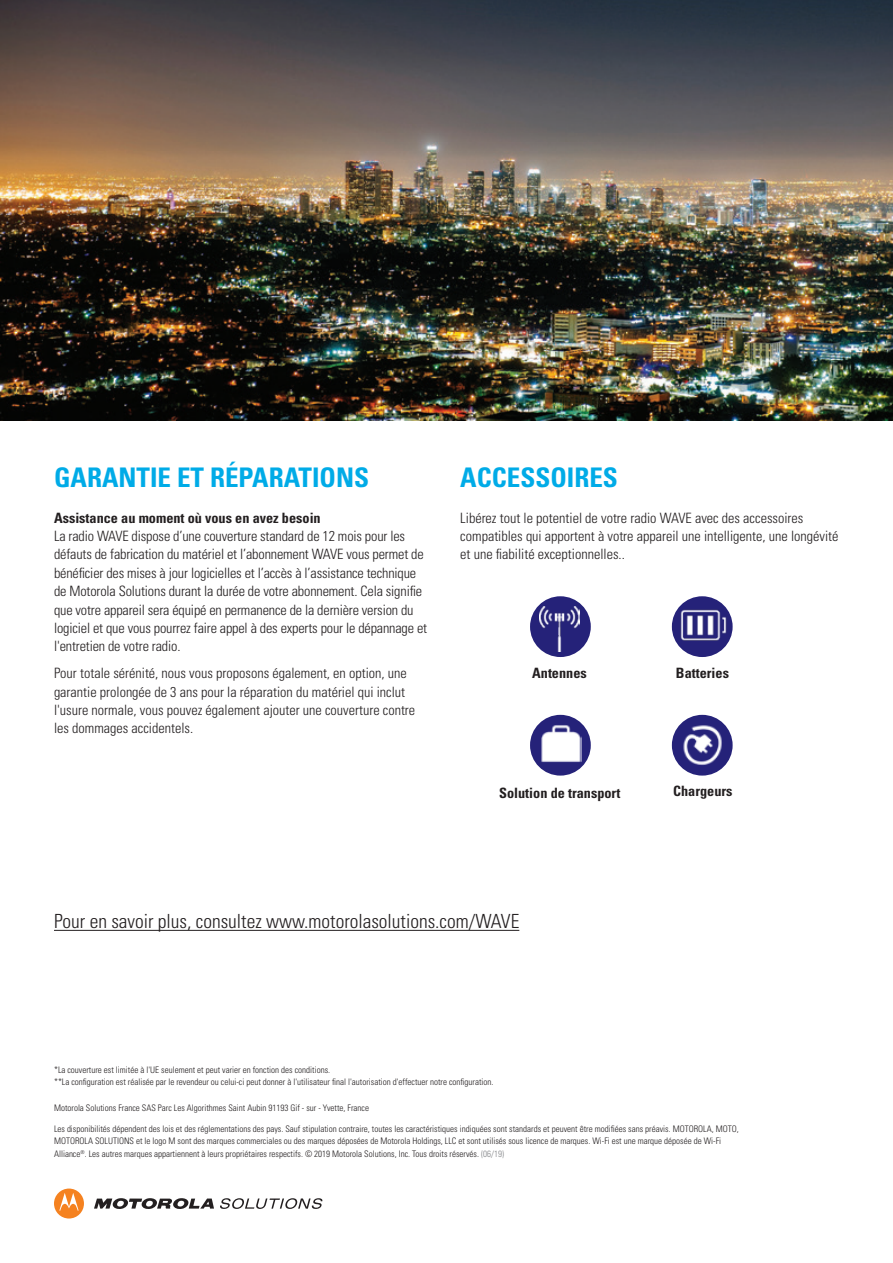
<style>
.page{position:relative;width:893px;height:1263px;background:#fff}
.page>*{position:absolute;margin:0;border:0;box-sizing:border-box;transform-origin:0 0}
.Body_Text{font:700 condensed 27px "Univers LT Std";color:#00abe7}
.t1{font:300 condensed 19.5px "Univers LT Std";color:#231f20}
.Body_Text-2{font:300 condensed 14.25px/18.3px "Univers LT Std";letter-spacing:-.01em;color:#231f20}
.Body_Text-3{font:700 condensed 14.25px "Univers LT Std";color:#231f20}
.Body_Text-4{font:300 condensed 9px/12.3px "Univers LT Std";color:#231f20}
.s1{color:#808285}
</style>
<div class="page">
<svg style="left:672px;top:596px;width:61px;height:61px"></svg>
<div style="left:530px;top:715px;width:61px;height:61px;background:#252279;border-radius:50%"></div>
<img style="left:541px;top:723px;width:41px;height:39px">
<div style="left:672px;top:715px;width:61px;height:61px;background:#252279;border-radius:50%"></div>
<img style="left:682px;top:722px;width:41px;height:43px">
<div style="left:530px;top:596px;width:61px;height:61px;background:#252279;border-radius:50%"></div>
<img style="left:539px;top:606px;width:40px;height:45px">
<svg style="left:94px;top:1198px;width:120px;height:11px"></svg>
<svg style="left:54px;top:1188px;width:30px;height:30px"></svg>
<svg style="left:220px;top:1198px;width:102px;height:11px"></svg>
<hr style="left:54px;top:930px;width:465px;height:1px;background:#231f20">
<img style="left:0;top:0;width:893px;height:421px">
<img style="left:676px;top:598px;width:54px;height:54px">
<p class="Body_Text" style="left:54px;top:461px;width:317px">GARANTIE ET RÉPARATIONS</p>
<p class="Body_Text-3" style="left:54px;top:509px;width:268px">Assistance au moment où vous en avez besoin</p>
<p class="Body_Text-2" style="left:54px;top:527px;width:375px">La radio WAVE dispose d’une couverture standard de 12 mois pour les défauts de fabrication du matériel et l’abonnement WAVE vous permet de bénéficier des mises à jour logicielles et l’accès à l’assistance technique de Motorola Solutions durant la durée de votre abonnement. Cela signifie que votre appareil sera équipé en permanence de la dernière version du logiciel et que vous pourrez faire appel à des experts pour le dépannage et l'entretien de votre radio.</p>
<p class="Body_Text-2" style="left:54px;top:664px;width:363px">Pour totale sérénité, nous vous proposons également, en option, une garantie prolongée de 3 ans pour la réparation du matériel qui inclut l'usure normale, vous pouvez également ajouter une couverture contre les dommages accidentels.</p>
<p class="Body_Text" style="left:460px;top:461px;width:159px">ACCESSOIRES</p>
<p class="Body_Text-2" style="left:460px;top:508px;width:380px">Libérez tout le potentiel de votre radio WAVE avec des accessoires compatibles qui apportent à votre appareil une intelligente, une longévité et une fiabilité exceptionnelles..</p>
<p class="Body_Text-3" style="left:532px;top:664px;width:56px">Antennes</p>
<p class="Body_Text-3" style="left:676px;top:664px;width:55px">Batteries</p>
<p class="Body_Text-3" style="left:499px;top:784px;width:123px">Solution de transport</p>
<p class="Body_Text-3" style="left:673px;top:783px;width:61px">Chargeurs</p>
<p class="t1" style="left:54px;top:910px;width:467px">Pour en savoir plus, consultez www.motorolasolutions.com/WAVE</p>
<p class="Body_Text-4" style="left:54px;top:1064px;width:278px">*La couverture est limitée à l'UE seulement et peut varier en fonction des conditions.</p>
<p class="Body_Text-4" style="left:54px;top:1076px;width:441px">**La configuration est réalisée par le revendeur ou celui-ci peut donner à l'utilisateur final l'autorisation d'effectuer notre configuration.</p>
<p class="Body_Text-4" style="left:54px;top:1102px;width:317px">Motorola Solutions France SAS Parc Les Algorithmes Saint Aubin 91193 Gif - sur - Yvette, France</p>
<p class="Body_Text-4" style="left:54px;top:1123px;width:686px">Les disponibilités dépendent des lois et des réglementations des pays. Sauf stipulation contraire, toutes les caractéristiques indiquées sont standards et peuvent être modifiées sans préavis. MOTOROLA, MOTO,<br>MOTOROLA SOLUTIONS et le logo M sont des marques commerciales ou des marques déposées de Motorola Holdings, LLC et sont utilisés sous licence de marques. Wi-Fi est une marque déposée de Wi-Fi<br>Alliance<sup>®</sup>. Les autres marques appartiennent à leurs propriétaires respectifs. © 2019 Motorola Solutions, Inc. Tous droits réservés. <span class="s1">(06/19)</span></p>
</div>
